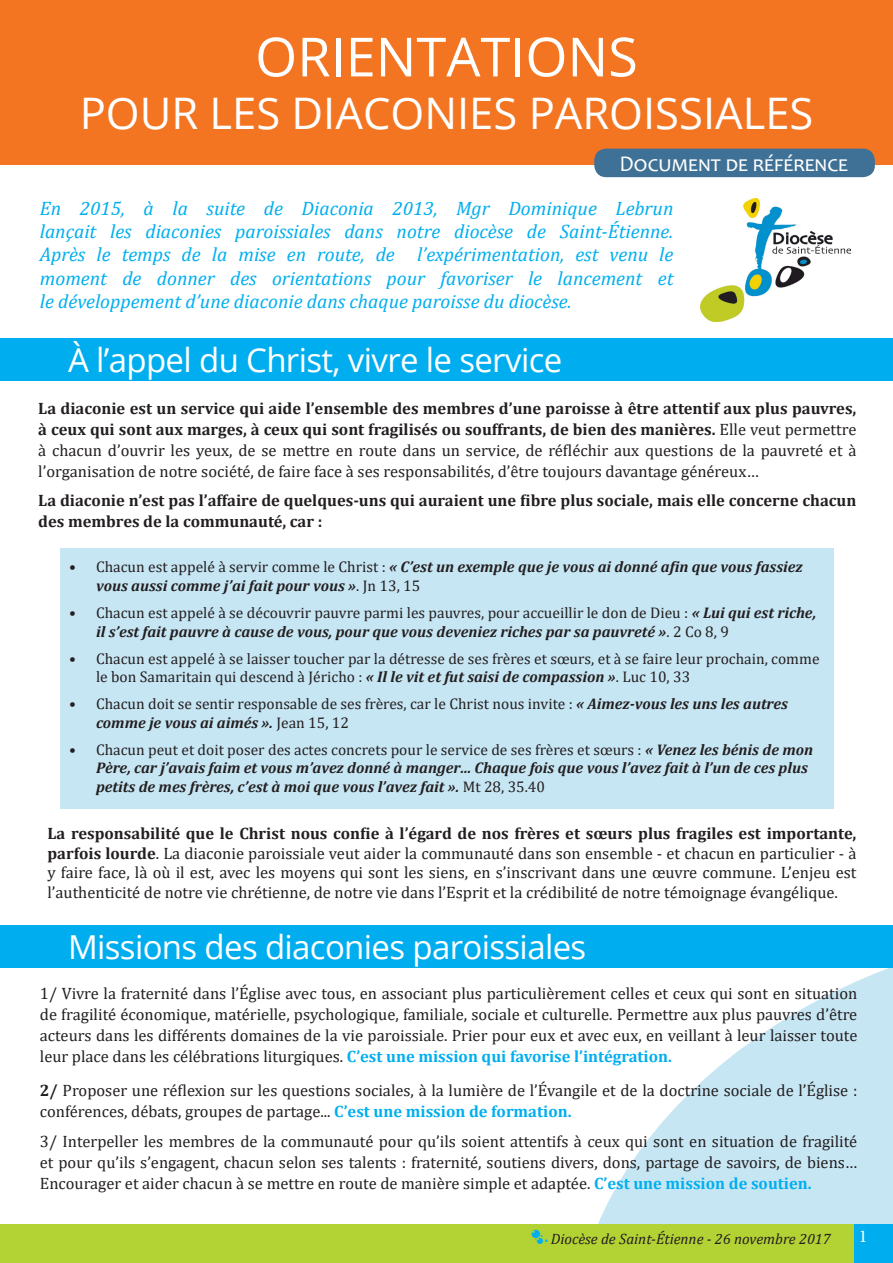
<style>
.page{position:relative;width:893px;height:1263px;background:#fff}
.page>*{position:absolute;margin:0;border:0;box-sizing:border-box;transform-origin:0 0}
.t1{font:54px "Open Sans";color:#fff}
.t2{font:43.5px "Open Sans";color:#fff}
.t3{font:33px "Open Sans";letter-spacing:-.02em;color:#fff}
.t4{font:22.5px "Candara";color:#fff}
.t5{font:italic 19.5px/23.4px "Cambria";color:#00aeef;text-align:justify}
.t6{font:18px "Minion Pro";color:#fff}
.t7{font:16.5px/21px "Cambria";color:#231f20;text-align:justify}
.t8{font:700 16.5px/21px "Cambria";color:#231f20}
.t9{font:italic 700 15.45px/18.6px "Cambria";color:#231f20}
.t10{font:15.45px/18.6px "Cambria";color:#231f20}
.t11{font:italic 15px "Cambria";color:#231f20}
.s1{font-weight:700}
.s2{font-weight:400;font-style:normal}
.s3{font-weight:700;font-style:italic}
.s4{font-weight:700;color:#00aeef}
.s5{font-family:"bubble";font-style:normal;font-size:16.5px;color:#00aeef}
</style>
<div class="page">
<svg style="left:534px;top:967px;width:359px;height:258px;fill:#c7e6f4"></svg>
<div style="left:0;top:0;width:893px;height:164px;background:#f47521"></div>
<div style="left:0;top:1225px;width:893px;height:38px;background:#b3d234"></div>
<div style="left:855px;top:1225px;width:38px;height:38px;background:#00aeef"></div>
<img style="left:701px;top:199px;width:150px;height:123px">
<div style="left:594px;top:149px;width:281px;height:28px;background:#3e7195;border-radius:12px"></div>
<div style="left:0;top:925px;width:893px;height:42px;background:#00aeef"></div>
<div style="left:0;top:339px;width:893px;height:42px;background:#00aeef"></div>
<div style="left:60px;top:549px;width:774px;height:260px;background:#c7e6f4"></div>
<p class="t1" style="left:255px;top:20px;width:384px">ORIENTATIONS</p>
<p class="t2" style="left:80px;top:83px;width:735px">POUR LES DIACONIES PAROISSIALES</p>
<p class="t4" style="left:619px;top:150px;width:230px">Document de référence</p>
<p class="t5" style="left:40px;top:195px;width:635px">En 2015, à la suite de Diaconia 2013, Mgr Dominique Lebrun lançait les diaconies paroissiales dans notre diocèse de Saint-Étienne.<br>Après le temps de la mise en route, de l’expérimentation, est venu le moment de donner des orientations pour favoriser le lancement et le développement d’une diaconie dans chaque paroisse du diocèse.</p>
<p class="t3" style="left:68px;top:338px;width:496px">À l’appel du Christ, vivre le service</p>
<p class="t7" style="left:38px;top:397px;width:820px"><span class="s1">La diaconie est un service qui aide l’ensemble des membres d’une paroisse à être attentif aux plus pauvres, à ceux qui sont aux marges, à ceux qui sont fragilisés ou souffrants, de bien des manières.</span> Elle veut permettre à chacun d’ouvrir les yeux, de se mettre en route dans un service, de réfléchir aux questions de la pauvreté et à l’organisation de notre société, de faire face à ses responsabilités, d’être toujours davantage généreux…</p>
<p class="t8" style="left:38px;top:489px;width:820px">La diaconie n’est pas l’affaire de quelques-uns qui auraient une fibre plus sociale, mais elle concerne chacun des membres de la communauté, car :</p>
<p class="t9" style="left:96px;top:557px;width:708px;text-indent:-27px"><span class="s2">• Chacun est appelé à servir comme le Christ :</span> « C’est un exemple que je vous ai donné afin que vous fassiez vous aussi comme j’ai fait pour vous »<span class="s2">. Jn 13, 15</span></p>
<p class="t9" style="left:96px;top:603px;width:722px;text-indent:-27px"><span class="s2">• Chacun est appelé à se découvrir pauvre parmi les pauvres, pour accueillir le don de Dieu :</span> « Lui qui est riche, il s’est fait pauvre à cause de vous, pour que vous deveniez riches par sa pauvreté »<span class="s2">. 2 Co 8, 9</span></p>
<p class="t10" style="left:96px;top:649px;width:725px;text-indent:-27px">• Chacun est appelé à se laisser toucher par la détresse de ses frères et sœurs, et à se faire leur prochain, comme le bon Samaritain qui descend à Jéricho : <span class="s3">« Il le vit et fut saisi de compassion »</span>. Luc 10, 33</p>
<p class="t10" style="left:96px;top:694px;width:693px;text-indent:-27px">• Chacun doit se sentir responsable de ses frères, car le Christ nous invite : <span class="s3">« Aimez-vous les uns les autres comme je vous ai aimés ».</span> Jean 15, 12</p>
<p class="t9" style="left:96px;top:740px;width:719px;text-indent:-27px"><span class="s2">• Chacun peut et doit poser des actes concrets pour le service de ses frères et sœurs :</span> « Venez les bénis de mon<br>Père, car j’avais faim et vous m’avez donné à manger… Chaque fois que vous l’avez fait à l’un de ces plus petits de mes frères, c’est à moi que vous l’avez fait ». <span class="s2">Mt 28, 35.40</span></p>
<p class="t7" style="left:47px;top:823px;width:810px;line-height:19.8px"><span class="s1">La responsabilité que le Christ nous confie à l’égard de nos frères et sœurs plus fragiles est importante, parfois lourde</span>. La diaconie paroissiale veut aider la communauté dans son ensemble - et chacun en particulier - à y faire face, là où il est, avec les moyens qui sont les siens, en s’inscrivant dans une œuvre commune. L’enjeu est l’authenticité de notre vie chrétienne, de notre vie dans l’Esprit et la crédibilité de notre témoignage évangélique.</p>
<p class="t3" style="left:68px;top:924px;width:520px">Missions des diaconies paroissiales</p>
<p class="t7" style="left:40px;top:983px;width:819px">1/ Vivre la fraternité dans l’Église avec tous, en associant plus particulièrement celles et ceux qui sont en situation de fragilité économique, matérielle, psychologique, familiale, sociale et culturelle. Permettre aux plus pauvres d’être acteurs dans les différents domaines de la vie paroissiale. Prier pour eux et avec eux, en veillant à leur laisser toute leur place dans les célébrations liturgiques. <span class="s4">C’est une mission qui favorise l’intégration.</span></p>
<p class="t7" style="left:40px;top:1080px;width:819px"><span class="s1">2/</span> Proposer une réflexion sur les questions sociales, à la lumière de l’Évangile et de la doctrine sociale de l’Église : conférences, débats, groupes de partage... <span class="s4">C’est une mission de formation.</span></p>
<p class="t7" style="left:40px;top:1130px;width:819px">3/ Interpeller les membres de la communauté pour qu’ils soient attentifs à ceux qui sont en situation de fragilité et pour qu’ils s’engagent, chacun selon ses talents : fraternité, soutiens divers, dons, partage de savoirs, de biens… Encourager et aider chacun à se mettre en route de manière simple et adaptée. <span class="s4">C’est une mission de soutien.</span></p>
<p class="t11" style="left:531px;top:1228px;width:301px"><span class="s5">r</span>Diocèse de Saint-Étienne - 26 novembre 2017</p>
<p class="t6" style="left:859px;top:1224px;width:10px">1</p>
</div>
